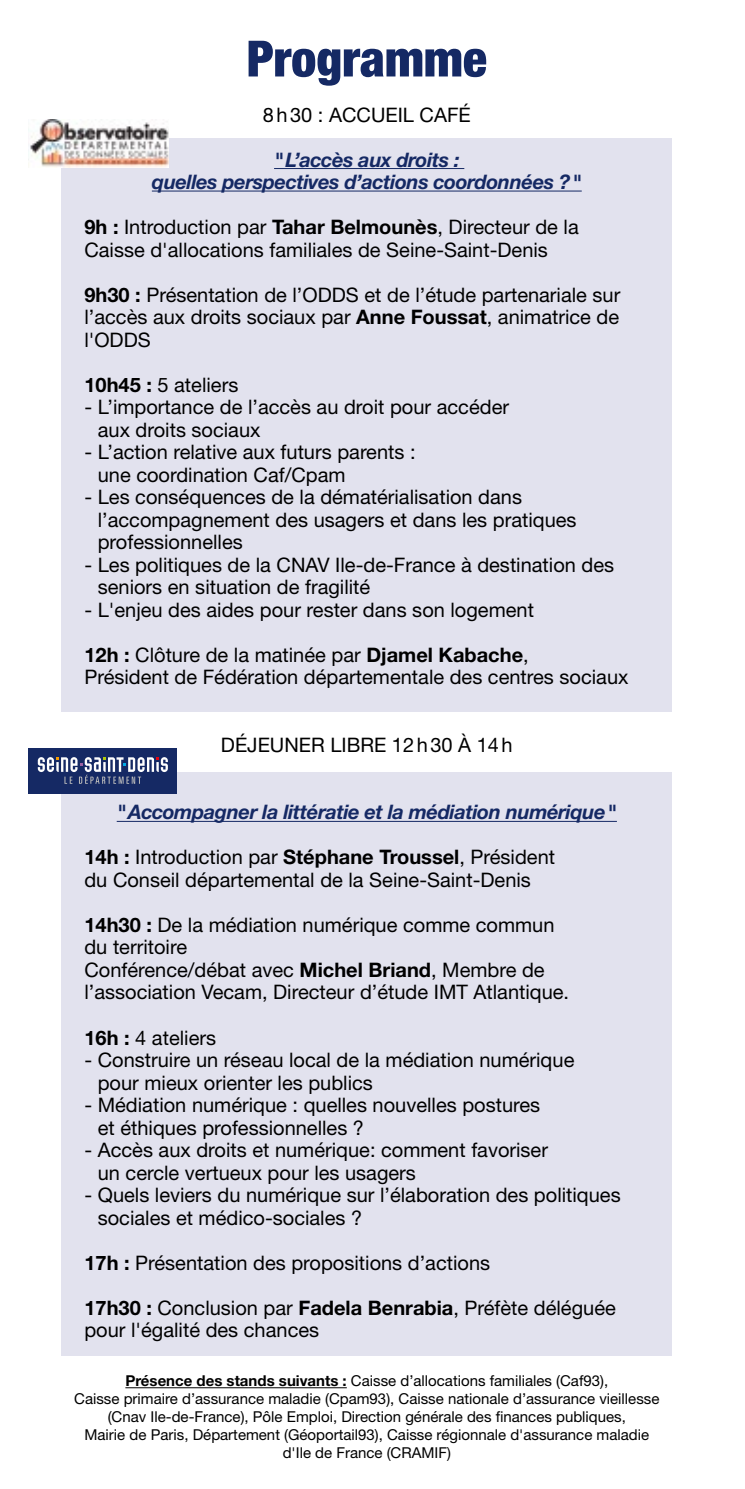
<style>
.page{position:relative;width:745px;height:1489px;background:#fff}
.page>*{position:absolute;margin:0;border:0;box-sizing:border-box;transform-origin:0 0}
.t1{font:900 condensed 50px "Helvetica Neue LT Pro";color:#152964}
.t2{font:20px/22.5px "Helvetica Neue LT Pro";color:#000}
.t3{font:italic 700 20px/22.5px "Helvetica Neue LT Pro";letter-spacing:-.02em;color:#152964;text-align:center}
.t4{font:15px/18px "Helvetica Neue LT Pro";color:#000;text-align:center}
.s1{font-weight:700}
</style>
<div class="page">
<div style="left:62px;top:138px;width:609px;height:574px;background:#e2e2ee"></div>
<div style="left:62px;top:772px;width:609px;height:583px;background:#e2e2ee"></div>
<hr style="left:274px;top:168px;width:190px;height:1px;background:#152964">
<hr style="left:152px;top:190px;width:429px;height:1px;background:#152964">
<hr style="left:117px;top:820px;width:499px;height:1px;background:#152964">
<hr style="left:125px;top:1387px;width:221px;height:1px;background:#000">
<img style="left:28px;top:119px;width:140px;height:49px">
<div style="left:28px;top:747px;width:149px;height:46px;background:#152964"></div>
<svg style="left:38px;top:757px;width:130px;height:26px"></svg>
<h1 class="t1" style="left:246px;top:29px;width:241px">Programme</h1>
<p class="t2" style="left:263px;top:103px;width:209px">8h30 : ACCUEIL CAFÉ</p>
<p class="t3" style="left:152px;top:148px;width:431px">"L’accès aux droits :<br>quelles perspectives d’actions coordonnées ?"</p>
<p class="t2" style="left:84px;top:215px;width:495px"><span class="s1">9h :</span> Introduction par <span class="s1">Tahar Belmounès</span>, Directeur de la<br>Caisse d'allocations familiales de Seine-Saint-Denis</p>
<p class="t2" style="left:84px;top:283px;width:537px;text-align:justify"><span class="s1">9h30 :</span> Présentation de l’ODDS et de l’étude partenariale sur l’accès aux droits sociaux par <span class="s1">Anne Foussat</span>, animatrice de l'ODDS</p>
<p class="t2" style="left:84px;top:373px;width:155px"><span class="s1">10h45 :</span> 5 ateliers</p>
<p class="t2" style="left:98px;top:395px;width:412px;text-indent:-13px">- L’importance de l’accès au droit pour accéder aux droits sociaux</p>
<p class="t2" style="left:98px;top:440px;width:319px;text-indent:-13px">- L’action relative aux futurs parents : une coordination Caf/Cpam</p>
<p class="t2" style="left:98px;top:485px;width:480px;text-indent:-13px">- Les conséquences de la dématérialisation dans l’accompagnement des usagers et dans les pratiques professionnelles</p>
<p class="t2" style="left:98px;top:553px;width:517px;text-indent:-13px">- Les politiques de la CNAV Ile-de-France à destination des seniors en situation de fragilité</p>
<p class="t2" style="left:84px;top:598px;width:451px">- L'enjeu des aides pour rester dans son logement</p>
<p class="t2" style="left:84px;top:643px;width:545px"><span class="s1">12h :</span> Clôture de la matinée par <span class="s1">Djamel Kabache</span>,<br>Président de Fédération départementale des centres sociaux</p>
<p class="t2" style="left:221px;top:733px;width:293px">DÉJEUNER LIBRE 12h30 À 14h</p>
<p class="t3" style="left:117px;top:800px;width:501px">"Accompagner la littératie et la médiation numérique"</p>
<p class="t2" style="left:84px;top:845px;width:472px"><span class="s1">14h :</span> Introduction par <span class="s1">Stéphane Troussel</span>, Président du Conseil départemental de la Seine-Saint-Denis</p>
<p class="t2" style="left:84px;top:913px;width:486px"><span class="s1">14h30 :</span> De la médiation numérique comme commun du territoire<br>Conférence/débat avec <span class="s1">Michel Briand</span>, Membre de l’association Vecam, Directeur d’étude IMT Atlantique.</p>
<p class="t2" style="left:84px;top:1025px;width:133px"><span class="s1">16h :</span> 4 ateliers</p>
<p class="t2" style="left:98px;top:1048px;width:478px;text-indent:-13px">- Construire un réseau local de la médiation numérique pour mieux orienter les publics</p>
<p class="t2" style="left:98px;top:1093px;width:443px;text-indent:-13px">- Médiation numérique : quelles nouvelles postures et éthiques professionnelles ?</p>
<p class="t2" style="left:98px;top:1138px;width:451px;text-indent:-13px">- Accès aux droits et numérique: comment favoriser un cercle vertueux pour les usagers</p>
<p class="t2" style="left:98px;top:1183px;width:524px;text-indent:-13px">- Quels leviers du numérique sur l’élaboration des politiques sociales et médico-sociales ?</p>
<p class="t2" style="left:84px;top:1250px;width:407px"><span class="s1">17h :</span> Présentation des propositions d’actions</p>
<p class="t2" style="left:84px;top:1295px;width:532px"><span class="s1">17h30 :</span> Conclusion par <span class="s1">Fadela Benrabia</span>, Préfète déléguée pour l'égalité des chances</p>
<p class="t4" style="left:74px;top:1371px;width:586px"><span class="s1">Présence des stands suivants :</span> Caisse d’allocations familiales (Caf93),<br>Caisse primaire d’assurance maladie (Cpam93), Caisse nationale d’assurance vieillesse (Cnav Ile-de-France), Pôle Emploi, Direction générale des finances publiques,<br>Mairie de Paris, Département (Géoportail93), Caisse régionnale d'assurance maladie d'Ile de France (CRAMIF)</p>
</div>
